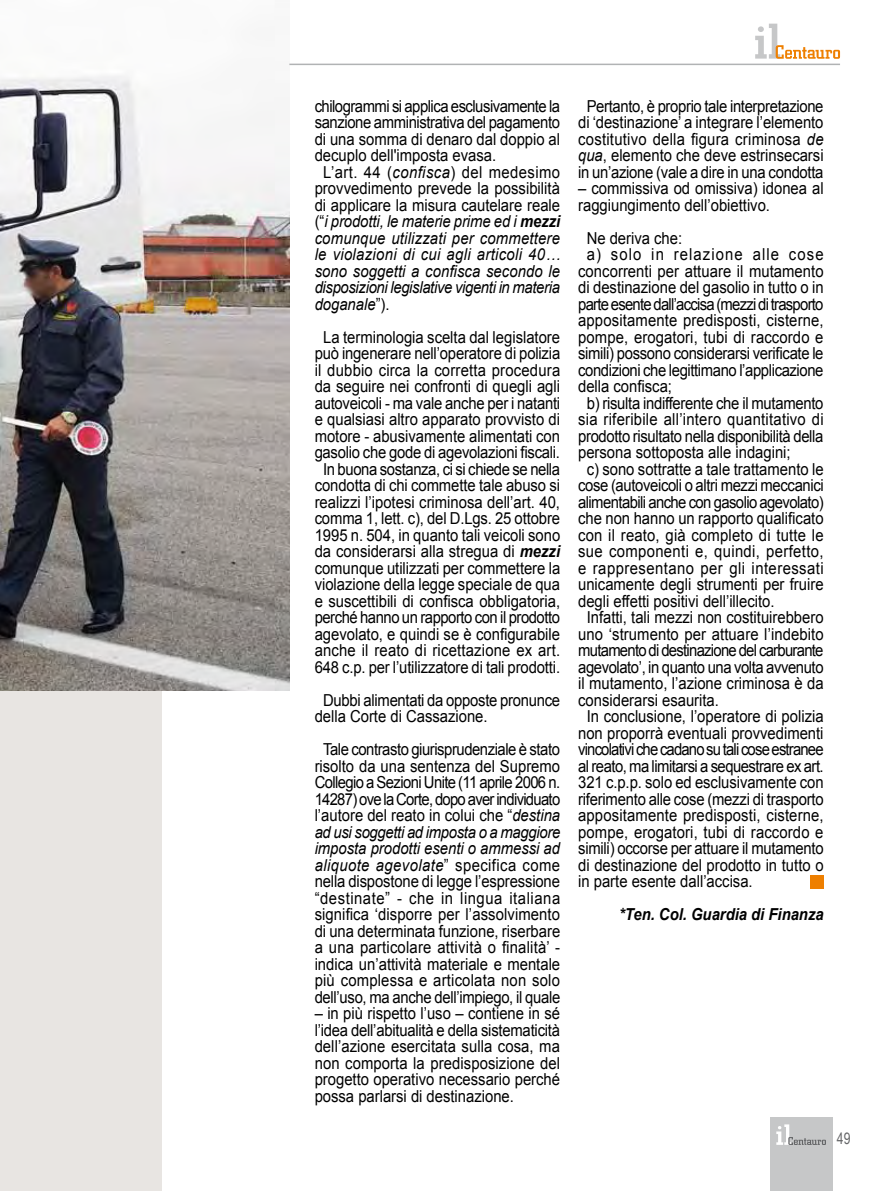
<style>
.page{position:relative;width:893px;height:1191px;background:#fff}
.page>*{position:absolute;margin:0;border:0;box-sizing:border-box;transform-origin:0 0}
.t1{font:16.5px/16.5px "Arial";color:#000;text-align:center;scale:.9 1}
.t2{font:16.5px "Arial";letter-spacing:-.025em;color:#000;scale:.9 1}
.t3{font:italic 16.5px "Arial";letter-spacing:.005em;color:#000;scale:.9 1}
.t4{font:16.5px/16.5px "Arial";letter-spacing:-.02em;color:#000;scale:.9 1}
.t5{font:16.5px "Arial";letter-spacing:-.05em;color:#000;scale:.9 1}
.t6{font:16.5px "Arial";letter-spacing:-.035em;color:#000;scale:.9 1}
.t7{font:16.5px "Arial";letter-spacing:.03em;color:#000;scale:.9 1}
.t8{font:italic 16.5px "Arial";letter-spacing:-.02em;color:#000;scale:.9 1}
.t9{font:16.5px "Arial";letter-spacing:-.055em;color:#000;scale:.9 1}
.t10{font:16.5px "Arial";letter-spacing:-.04em;color:#000;scale:.9 1}
.t11{font:16.5px "Arial";letter-spacing:-.03em;color:#000;scale:.9 1}
.t12{font:16.5px "Arial";letter-spacing:.025em;color:#000;scale:.9 1}
.t13{font:16.5px "Arial";letter-spacing:.075em;color:#000;scale:.9 1}
.t14{font:italic 700 16.5px "Arial";color:#000;scale:.9 1}
.t15{font:15.75px "Arial Narrow";color:#646567;scale:.95 1}
.s1{font-style:italic}
.s2{font-style:normal}
.s3{font-weight:700}
.s4{font-weight:700;font-style:italic}
</style>
<div class="page">
<div style="left:770px;top:1117px;width:63px;height:74px;background:#c6c7c8"></div>
<svg style="left:776px;top:1124px;width:50px;height:21px"></svg>
<div style="left:0;top:100px;width:162px;height:1091px;background:#e8e5e2"></div>
<img style="left:0;top:76px;width:289px;height:615px">
<svg style="left:755px;top:24px;width:85px;height:35px"></svg>
<hr style="left:289px;top:64px;width:551px;height:1px;background:#b1b3b4">
<div style="left:810px;top:875px;width:14px;height:13px;background:#ee7f00"></div>
<p class="t6" style="left:315px;top:95px;width:274px">chilogrammi si applica esclusivamente la</p>
<p class="t2" style="left:315px;top:111px;width:274px">sanzione amministrativa del pagamento</p>
<p class="t1" style="left:315px;top:131px;width:274px">di una somma di denaro dal doppio al</p>
<p class="t1" style="left:315px;top:147px;width:203px">decuplo dell'imposta evasa.</p>
<p class="t7" style="left:323px;top:161px;width:265px">L’art. 44 (<span class="s1">confisca</span>) del medesimo</p>
<p class="t1" style="left:315px;top:180px;width:274px">provvedimento prevede la possibilità</p>
<p class="t1" style="left:315px;top:197px;width:274px">di applicare la misura cautelare reale</p>
<p class="t3" style="left:315px;top:211px;width:274px"><span class="s2">(“</span>i prodotti, le materie prime ed i <span class="s3">mezzi</span></p>
<p class="t3" style="left:315px;top:227px;width:274px">comunque utilizzati per commettere</p>
<p class="t3" style="left:315px;top:244px;width:274px">le violazioni di cui agli articoli 40…</p>
<p class="t3" style="left:315px;top:260px;width:274px">sono soggetti a confisca secondo le</p>
<p class="t8" style="left:315px;top:277px;width:274px">disposizioni legislative vigenti in materia</p>
<p class="t3" style="left:315px;top:293px;width:85px">doganale<span class="s2">”).</span></p>
<p class="t1" style="left:315px;top:329px;width:274px">La terminologia scelta dal legislatore può ingenerare nell’operatore di polizia il dubbio circa la corretta procedura da seguire nei confronti di quegli agli autoveicoli - ma vale anche per i natanti e qualsiasi altro apparato provvisto di motore - abusivamente alimentati con gasolio che gode di agevolazioni fiscali.<br>In buona sostanza, ci si chiede se nella condotta di chi commette tale abuso si realizzi l’ipotesi criminosa dell’art. 40, comma 1, lett. c), del D.Lgs. 25 ottobre 1995 n. 504, in quanto tali veicoli sono da considerarsi alla stregua di <span class="s4">mezzi </span>comunque utilizzati per commettere la violazione della legge speciale de qua e suscettibili di confisca obbligatoria, perché hanno un rapporto con il prodotto agevolato, e quindi se è configurabile anche il reato di ricettazione ex art.<br>648 c.p. per l’utilizzatore di tali prodotti.</p>
<p class="t4" style="left:315px;top:692px;width:274px;text-indent:9px">Dubbi alimentati da opposte pronunce della Corte di Cassazione.</p>
<p class="t1" style="left:315px;top:741px;width:274px">Tale contrasto giurisprudenziale è stato risolto da una sentenza del Supremo Collegio a Sezioni Unite (11 aprile 2006 n.<br>14287) ove la Corte, dopo aver individuato l’autore del reato in colui che “<span class="s1">destina ad usi soggetti ad imposta o a maggiore imposta prodotti esenti o ammessi ad aliquote agevolate</span>” specifica come nella dispostone di legge l’espressione “destinate” - che in lingua italiana significa ‘disporre per l’assolvimento di una determinata funzione, riserbare a una particolare attività o finalità’ - indica un’attività materiale e mentale più complessa e articolata non solo dell’uso, ma anche dell’impiego, il quale</p>
<p class="t1" style="left:315px;top:1005px;width:274px;text-align:justify">– in più rispetto l’uso – contiene in sé l’idea dell’abitualità e della sistematicità dell’azione esercitata sulla cosa, ma non comporta la predisposizione del progetto operativo necessario perché possa parlarsi di destinazione.</p>
<p class="t1" style="left:578px;top:98px;width:274px">Pertanto, è proprio tale interpretazione di ‘destinazione’ a integrare l’elemento costitutivo della figura criminosa <span class="s1">de qua</span>, elemento che deve estrinsecarsi in un’azione (vale a dire in una condotta</p>
<p class="t1" style="left:578px;top:180px;width:274px;text-align:left">– commissiva od omissiva) idonea al raggiungimento dell’obiettivo.</p>
<p class="t1" style="left:587px;top:230px;width:108px">Ne deriva che:</p>
<p class="t13" style="left:587px;top:243px;width:265px">a) solo in relazione alle cose</p>
<p class="t1" style="left:578px;top:263px;width:274px">concorrenti per attuare il mutamento</p>
<p class="t1" style="left:578px;top:279px;width:274px">di destinazione del gasolio in tutto o in</p>
<p class="t5" style="left:578px;top:293px;width:274px">parte esente dall’accisa (mezzi di trasporto</p>
<p class="t1" style="left:578px;top:312px;width:274px">appositamente predisposti, cisterne,</p>
<p class="t1" style="left:578px;top:329px;width:274px">pompe, erogatori, tubi di raccordo e</p>
<p class="t4" style="left:578px;top:345px;width:274px">simili) possono considerarsi verificate le</p>
<p class="t2" style="left:578px;top:359px;width:274px">condizioni che legittimano l’applicazione</p>
<p class="t1" style="left:578px;top:378px;width:106px">della confisca;</p>
<p class="t4" style="left:587px;top:395px;width:265px">b) risulta indifferente che il mutamento</p>
<p class="t1" style="left:578px;top:411px;width:274px">sia riferibile all’intero quantitativo di</p>
<p class="t2" style="left:578px;top:425px;width:274px">prodotto risultato nella disponibilità della</p>
<p class="t1" style="left:578px;top:444px;width:238px">persona sottoposta alle indagini;</p>
<p class="t1" style="left:587px;top:461px;width:265px">c) sono sottratte a tale trattamento le</p>
<p class="t2" style="left:578px;top:474px;width:274px">cose (autoveicoli o altri mezzi meccanici</p>
<p class="t10" style="left:578px;top:491px;width:274px">alimentabili anche con gasolio agevolato)</p>
<p class="t1" style="left:578px;top:510px;width:274px">che non hanno un rapporto qualificato</p>
<p class="t1" style="left:578px;top:527px;width:274px">con il reato, già completo di tutte le</p>
<p class="t12" style="left:578px;top:540px;width:274px">sue componenti e, quindi, perfetto,</p>
<p class="t7" style="left:578px;top:557px;width:274px">e rappresentano per gli interessati</p>
<p class="t1" style="left:578px;top:576px;width:274px">unicamente degli strumenti per fruire</p>
<p class="t1" style="left:578px;top:593px;width:220px">degli effetti positivi dell’illecito.</p>
<p class="t1" style="left:587px;top:609px;width:265px">Infatti, tali mezzi non costituirebbero</p>
<p class="t1" style="left:578px;top:626px;width:274px">uno ‘strumento per attuare l’indebito</p>
<p class="t5" style="left:578px;top:639px;width:274px">mutamento di destinazione del carburante</p>
<p class="t11" style="left:578px;top:656px;width:274px">agevolato’, in quanto una volta avvenuto</p>
<p class="t1" style="left:578px;top:675px;width:274px">il mutamento, l’azione criminosa è da</p>
<p class="t1" style="left:578px;top:692px;width:158px">considerarsi esaurita.</p>
<p class="t1" style="left:587px;top:708px;width:265px">In conclusione, l’operatore di polizia</p>
<p class="t1" style="left:578px;top:725px;width:274px">non proporrà eventuali provvedimenti</p>
<p class="t9" style="left:578px;top:738px;width:274px">vincolativi che cadano su tali cose estranee</p>
<p class="t6" style="left:578px;top:755px;width:274px">al reato, ma limitarsi a sequestrare ex art.</p>
<p class="t1" style="left:578px;top:774px;width:274px">321 c.p.p. solo ed esclusivamente con</p>
<p class="t1" style="left:578px;top:791px;width:274px">riferimento alle cose (mezzi di trasporto</p>
<p class="t1" style="left:578px;top:807px;width:274px">appositamente predisposti, cisterne,</p>
<p class="t1" style="left:578px;top:824px;width:274px">pompe, erogatori, tubi di raccordo e</p>
<p class="t1" style="left:578px;top:840px;width:274px">simili) occorse per attuare il mutamento</p>
<p class="t1" style="left:578px;top:857px;width:274px">di destinazione del prodotto in tutto o</p>
<p class="t1" style="left:578px;top:873px;width:195px">in parte esente dall’accisa.</p>
<p class="t14" style="left:619px;top:903px;width:229px">*Ten. Col. Guardia di Finanza</p>
<p class="t15" style="left:837px;top:1126px;width:16px">49</p>
</div>
